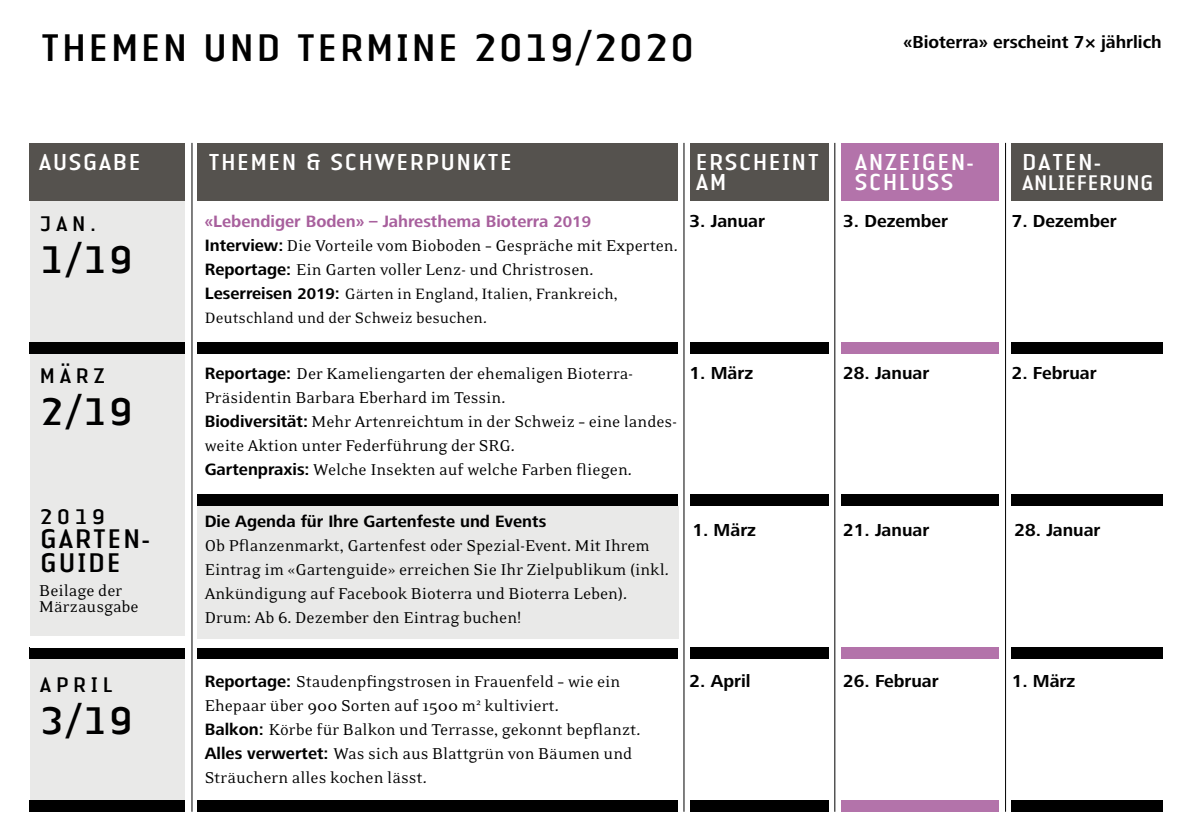
<style>
.page{position:relative;width:1191px;height:840px;background:#fff}
.page>*{position:absolute;margin:0;border:0;box-sizing:border-box;transform-origin:0 0}
.t1{font:40px "LT Authentic Sans";color:#000}
.t2{font:28px/24px "LT Authentic Sans";color:#000}
.t3{font:24px/20px "LT Authentic Sans";color:#fff}
.t4{font:22px "LT Authentic Sans";letter-spacing:.15em;color:#000}
.t5{font:22px "LT Authentic Sans";letter-spacing:-.04em;color:#fff}
.t6{font:18px/24px "Eidetic Neo";color:#000}
.t7{font:700 18px "Frutiger Next LT";color:#000}
.t8{font:17.2px/24px "Eidetic Neo";color:#000}
.t9{font:700 17px "Frutiger Next LT";color:#a8609d}
.t10{font:700 17px "Frutiger Next LT";color:#000}
.s1{font-size:16px}
.s2{font-family:"Frutiger Next LT";font-weight:700;font-size:17px}
.s3{font-family:"Frutiger Next LT";font-weight:700;font-size:16px}
</style>
<div class="page">
<div style="left:30px;top:143px;width:155px;height:668px;background:#e9e9e8"></div>
<div style="left:197px;top:800px;width:965px;height:11px;background:#000"></div>
<div style="left:197px;top:647px;width:965px;height:11px;background:#000"></div>
<div style="left:197px;top:342px;width:965px;height:11px;background:#000"></div>
<div style="left:197px;top:494px;width:965px;height:12px;background:#000"></div>
<div style="left:197px;top:143px;width:686px;height:57px;background:#55524e"></div>
<div style="left:834px;top:143px;width:171px;height:57px;background:#b373aa"></div>
<div style="left:29px;top:143px;width:157px;height:57px;background:#55524e"></div>
<div style="left:834px;top:342px;width:171px;height:11px;background:#b373aa"></div>
<div style="left:29px;top:342px;width:157px;height:11px;background:#000"></div>
<div style="left:834px;top:647px;width:171px;height:11px;background:#b373aa"></div>
<div style="left:29px;top:647px;width:157px;height:11px;background:#000"></div>
<div style="left:834px;top:800px;width:171px;height:11px;background:#b373aa"></div>
<div style="left:29px;top:800px;width:157px;height:11px;background:#000"></div>
<div style="left:1005px;top:143px;width:157px;height:57px;background:#55524e"></div>
<div style="left:30px;top:636px;width:651px;height:11px;background:#fff"></div>
<div style="left:678px;top:118px;width:11px;height:709px;background:#fff"></div>
<div style="left:829px;top:118px;width:11px;height:709px;background:#fff"></div>
<div style="left:999px;top:118px;width:12px;height:709px;background:#fff"></div>
<hr style="left:192px;top:143px;width:1px;height:668px;background:#000">
<hr style="left:683px;top:143px;width:1px;height:668px;background:#000">
<hr style="left:834px;top:143px;width:1px;height:668px;background:#000">
<hr style="left:1005px;top:143px;width:1px;height:668px;background:#000">
<div style="left:197px;top:506px;width:481px;height:132px;background:#e9e9e8"></div>
<h1 class="t1" style="left:40px;top:22px;width:656px">THEMEN UND TERMINE 2019/2020</h1>
<p class="t7" style="left:903px;top:32px;width:260px">«Bioterra» erscheint 7× jährlich</p>
<h3 class="t3" style="left:38px;top:151px;width:105px">AUSGABE</h3>
<h3 class="t3" style="left:208px;top:151px;width:306px">THEMEN &amp; SCHWERPUNKTE</h3>
<h3 class="t3" style="left:695px;top:151px;width:126px">ERSCHEINT<br>AM</h3>
<h3 class="t3" style="left:854px;top:151px;width:121px">ANZEIGEN-<br>SCHLUSS</h3>
<h3 class="t3" style="left:1021px;top:151px;width:81px">DATEN-</h3>
<p class="t5" style="left:1021px;top:169px;width:134px">ANLIEFERUNG</p>
<p class="t4" style="left:39px;top:209px;width:59px">JAN.</p>
<h1 class="t1" style="left:39px;top:234px;width:96px">1/19</h1>
<p class="t4" style="left:39px;top:361px;width:68px">MÄRZ</p>
<h1 class="t1" style="left:39px;top:385px;width:96px">2/19</h1>
<p class="t4" style="left:39px;top:502px;width:68px">2019</p>
<h2 class="t2" style="left:39px;top:525px;width:113px">GARTEN-<br>GUIDE</h2>
<p class="t6" style="left:39px;top:582px;width:101px;line-height:16px">Beilage der<br>Märzausgabe</p>
<p class="t4" style="left:39px;top:670px;width:75px">APRIL</p>
<h1 class="t1" style="left:39px;top:695px;width:96px">3/19</h1>
<p class="t9" style="left:205px;top:211px;width:388px">«Lebendiger Boden» – Jahresthema Bioterra <span class="s1">2019</span></p>
<p class="t6" style="left:205px;top:234px;width:474px"><span class="s2">Interview:</span> Die Vorteile vom Bioboden – Gespräche mit Experten.<br><span class="s2">Reportage:</span> Ein Garten voller Lenz- und Christrosen.</p>
<p class="t8" style="left:205px;top:282px;width:414px"><span class="s2">Leserreisen</span> <span class="s3">2019</span><span class="s2">:</span> Gärten in England, Italien, Frankreich,<br>Deutschland und der Schweiz besuchen.</p>
<p class="t7" style="left:689px;top:211px;width:77px">3. Januar</p>
<p class="t7" style="left:843px;top:211px;width:106px">3. Dezember</p>
<p class="t7" style="left:1011px;top:211px;width:106px">7. Dezember</p>
<p class="t6" style="left:205px;top:361px;width:473px"><span class="s2">Reportage:</span> Der Kameliengarten der ehemaligen Bioterra-Präsidentin Barbara Eberhard im Tessin.<br><span class="s2">Biodiversität:</span> Mehr Artenreichtum in der Schweiz – eine landes&shy;weite Aktion unter Federführung der SRG.<br><span class="s2">Gartenpraxis:</span> Welche Insekten auf welche Farben fliegen.</p>
<p class="t10" style="left:205px;top:511px;width:343px">Die Agenda für Ihre Gartenfeste und Events</p>
<p class="t6" style="left:205px;top:534px;width:465px">Ob Pflanzenmarkt, Gartenfest oder Spezial-Event. Mit Ihrem Eintrag im «Gartenguide» erreichen Sie Ihr Zielpublikum (inkl.<br>Ankündigung auf Facebook Bioterra und Bioterra Leben).<br>Drum: Ab 6. Dezember den Eintrag buchen!</p>
<p class="t7" style="left:689px;top:362px;width:65px">1. März</p>
<p class="t7" style="left:843px;top:362px;width:87px">28. Januar</p>
<p class="t7" style="left:1011px;top:362px;width:86px">2. Februar</p>
<p class="t7" style="left:692px;top:519px;width:65px">1. März</p>
<p class="t7" style="left:843px;top:519px;width:87px">21. Januar</p>
<p class="t7" style="left:1014px;top:519px;width:87px">28. Januar</p>
<p class="t6" style="left:205px;top:669px;width:437px"><span class="s2">Reportage:</span> Staudenpfingstrosen in Frauenfeld – wie ein Ehepaar über 900 Sorten auf 1500 m<sup>2</sup> kultiviert.<br><span class="s2">Balkon:</span> Körbe für Balkon und Terrasse, gekonnt bepflanzt.<br><span class="s2">Alles verwertet:</span> Was sich aus Blattgrün von Bäumen und Sträuchern alles kochen lässt.</p>
<p class="t7" style="left:689px;top:670px;width:62px">2. April</p>
<p class="t7" style="left:843px;top:670px;width:97px">26. Februar</p>
<p class="t7" style="left:1011px;top:670px;width:65px">1. März</p>
</div>
